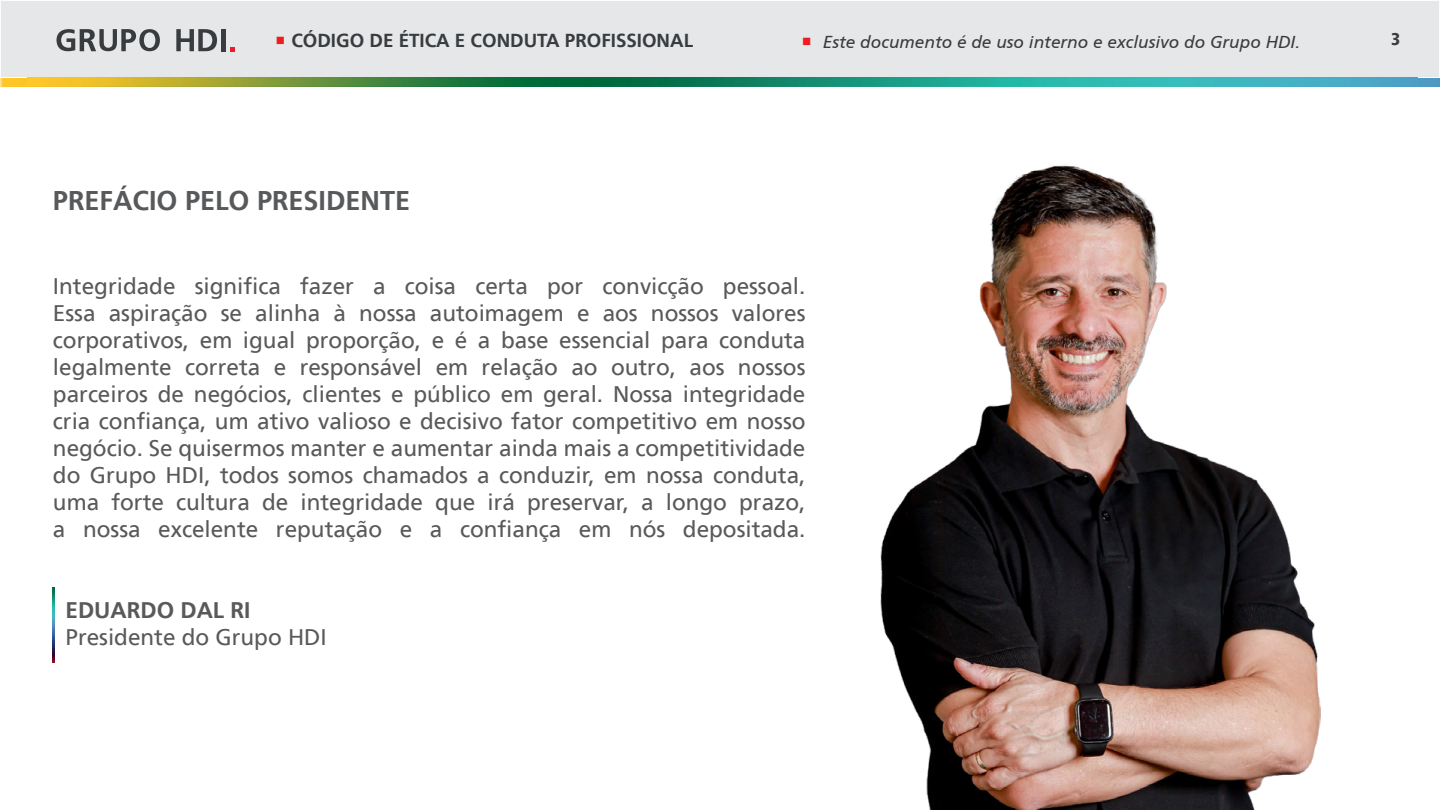
<style>
.page{position:relative;width:1440px;height:810px;background:#fff}
.page>*{position:absolute;margin:0;border:0;box-sizing:border-box;transform-origin:0 0}
.t1{font:27px "HDI Gerling Sans Bold";color:#58595b}
.t2{font:22.5px/27px "HDI Gerling Sans Regular";color:#58595b;text-align:justify}
.t3{font:22.5px "HDI Gerling Sans Bold";color:#58595b}
.t4{font:18.75px "HDI Gerling Sans Bold";color:#393c3f}
.t5{font:17.25px "HDI Gerling Sans Italic";color:#393c3f}
.t6{font:17.25px "HDI Gerling Sans Cond Black";color:#3a3d3f}
.s1{color:#ed1d24}
.s2{font-family:"HDI Gerling Sans Bold";font-size:18.75px;color:#ed1d24}
</style>
<div class="page">
<div style="left:0;top:0;width:1440px;height:78px;background:#e6e7e8"></div>
<div style="left:0;top:0;width:1440px;height:78px;border:1px solid #fff"></div>
<svg style="left:57px;top:29px;width:103px;height:22px"></svg>
<svg style="left:176px;top:29px;width:41px;height:22px"></svg>
<div style="left:221px;top:29px;width:5px;height:22px;background:#393c3f"></div>
<svg style="left:230px;top:47px;width:5px;height:4px"></svg>
<img style="left:0;top:78px;width:1440px;height:9px">
<img style="left:880px;top:165px;width:440px;height:645px">
<img style="left:53px;top:588px;width:1px;height:75px">
<img style="left:27px;top:77px;width:1391px;height:8px">
<p class="t4" style="left:275px;top:30px;width:420px"><span class="s1">•</span> CÓDIGO DE ÉTICA E CONDUTA PROFISSIONAL</p>
<p class="t5" style="left:801px;top:32px;width:500px"><span class="s2">•</span> Este documento é de uso interno e exclusivo do Grupo HDI.</p>
<p class="t6" style="left:1391px;top:29px;width:11px">3</p>
<p class="t1" style="left:53px;top:184px;width:359px">PREFÁCIO PELO PRESIDENTE</p>
<p class="t2" style="left:53px;top:273px;width:754px">Integridade significa fazer a coisa certa por convicção pessoal.<br>Essa aspiração se alinha à nossa autoimagem e aos nossos valores corporativos, em igual proporção, e é a base essencial para conduta legalmente correta e responsável em relação ao outro, aos nossos parceiros de negócios, clientes e público em geral. Nossa integridade cria confiança, um ativo valioso e decisivo fator competitivo em nosso negócio. Se quisermos manter e aumentar ainda mais a competitividade do Grupo HDI, todos somos chamados a conduzir, em nossa conduta, uma forte cultura de integridade que irá preservar, a longo prazo, a nossa excelente reputação e a confiança em nós depositada.</p>
<p class="t3" style="left:66px;top:596px;width:186px">EDUARDO DAL RI</p>
<p class="t2" style="left:66px;top:624px;width:263px">Presidente do Grupo HDI</p>
</div>
